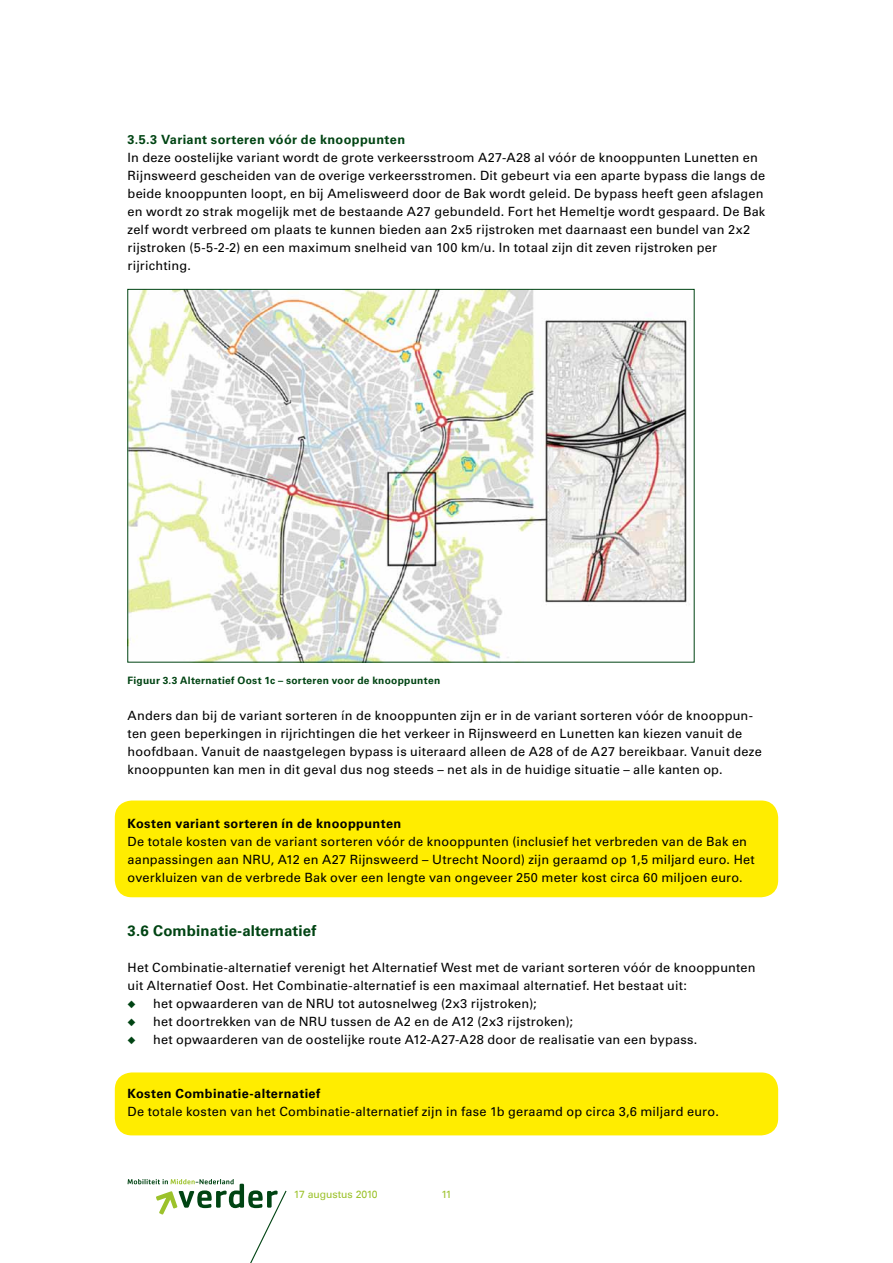
<style>
.page{position:relative;width:893px;height:1263px;background:#fff}
.page>*{position:absolute;margin:0;border:0;box-sizing:border-box;transform-origin:0 0}
.t1{font:700 15px "Univers LT Std";letter-spacing:.01em;color:#004413}
.t2{font:12.75px/18px "Univers LT Std";letter-spacing:.015em;color:#000}
.t3{font:700 12.75px "Univers LT Std";letter-spacing:.03em;color:#000}
.t4{font:700 12.75px "Univers LT Std";letter-spacing:.03em;color:#004413}
.t5{font:10.5px "Univers Com 55 Roman";letter-spacing:-.005em;color:#9cc22b}
.t6{font:700 10.2px "Univers LT Std";letter-spacing:.025em;color:#004413}
.s1{color:#004413}
</style>
<div class="page">
<svg style="left:128px;top:1179px;width:159px;height:84px"></svg>
<div style="left:115px;top:1072px;width:663px;height:63px;background:#ffed00;border-radius:17px"></div>
<div style="left:115px;top:800px;width:663px;height:97px;background:#ffed00;border-radius:17px"></div>
<img style="left:130px;top:291px;width:557px;height:369px">
<p class="t4" style="left:128px;top:132px;width:279px">3.5.3 Variant sorteren vóór de knooppunten</p>
<p class="t2" style="left:128px;top:149px;width:639px">In deze oostelijke variant wordt de grote verkeersstroom A27-A28 al vóór de knooppunten Lunetten en Rijnsweerd gescheiden van de overige verkeersstromen. Dit gebeurt via een aparte bypass die langs de beide knooppunten loopt, en bij Amelisweerd door de Bak wordt geleid. De bypass heeft geen afslagen en wordt zo strak mogelijk met de bestaande A27 gebundeld. Fort het Hemeltje wordt gespaard. De Bak zelf wordt verbreed om plaats te kunnen bieden aan 2x5 rijstroken met daarnaast een bundel van 2x2 rijstroken (5-5-2-2) en een maximum snelheid van 100 km/u. In totaal zijn dit zeven rijstroken per rijrichting.</p>
<p class="t6" style="left:128px;top:674px;width:314px">Figuur 3.3 Alternatief Oost 1c – sorteren voor de knooppunten</p>
<p class="t2" style="left:128px;top:707px;width:636px">Anders dan bij de variant sorteren ín de knooppunten zijn er in de variant sorteren vóór de knooppun&shy;ten geen beperkingen in rijrichtingen die het verkeer in Rijnsweerd en Lunetten kan kiezen vanuit de hoofdbaan. Vanuit de naastgelegen bypass is uiteraard alleen de A28 of de A27 bereikbaar. Vanuit deze knooppunten kan men in dit geval dus nog steeds – net als in de huidige situatie – alle kanten op.</p>
<p class="t3" style="left:128px;top:816px;width:275px">Kosten variant sorteren ín de knooppunten</p>
<p class="t2" style="left:128px;top:833px;width:629px">De totale kosten van de variant sorteren vóór de knooppunten (inclusief het verbreden van de Bak en aanpassingen aan NRU, A12 en A27 Rijnsweerd – Utrecht Noord) zijn geraamd op 1,5 miljard euro. Het overkluizen van de verbrede Bak over een lengte van ongeveer 250 meter kost circa 60 miljoen euro.</p>
<p class="t1" style="left:128px;top:922px;width:190px">3.6 Combinatie-alternatief</p>
<p class="t2" style="left:128px;top:959px;width:630px">Het Combinatie-alternatief verenigt het Alternatief West met de variant sorteren vóór de knooppunten uit Alternatief Oost. Het Combinatie-alternatief is een maximaal alternatief. Het bestaat uit:</p>
<p class="t2" style="left:128px;top:995px;width:411px"><span class="s1">◆</span> het opwaarderen van de NRU tot autosnelweg (2x3 rijstroken);</p>
<p class="t2" style="left:128px;top:1013px;width:447px"><span class="s1">◆</span> het doortrekken van de NRU tussen de A2 en de A12 (2x3 rijstroken);</p>
<p class="t2" style="left:128px;top:1031px;width:571px"><span class="s1">◆</span> het opwaarderen van de oostelijke route A12-A27-A28 door de realisatie van een bypass.</p>
<p class="t3" style="left:128px;top:1086px;width:194px">Kosten Combinatie-alternatief</p>
<p class="t2" style="left:128px;top:1103px;width:593px">De totale kosten van het Combinatie-alternatief zijn in fase 1b geraamd op circa 3,6 miljard euro.</p>
<p class="t5" style="left:294px;top:1188px;width:85px">17 augustus 2010</p>
<p class="t5" style="left:441px;top:1188px;width:12px">11</p>
</div>
